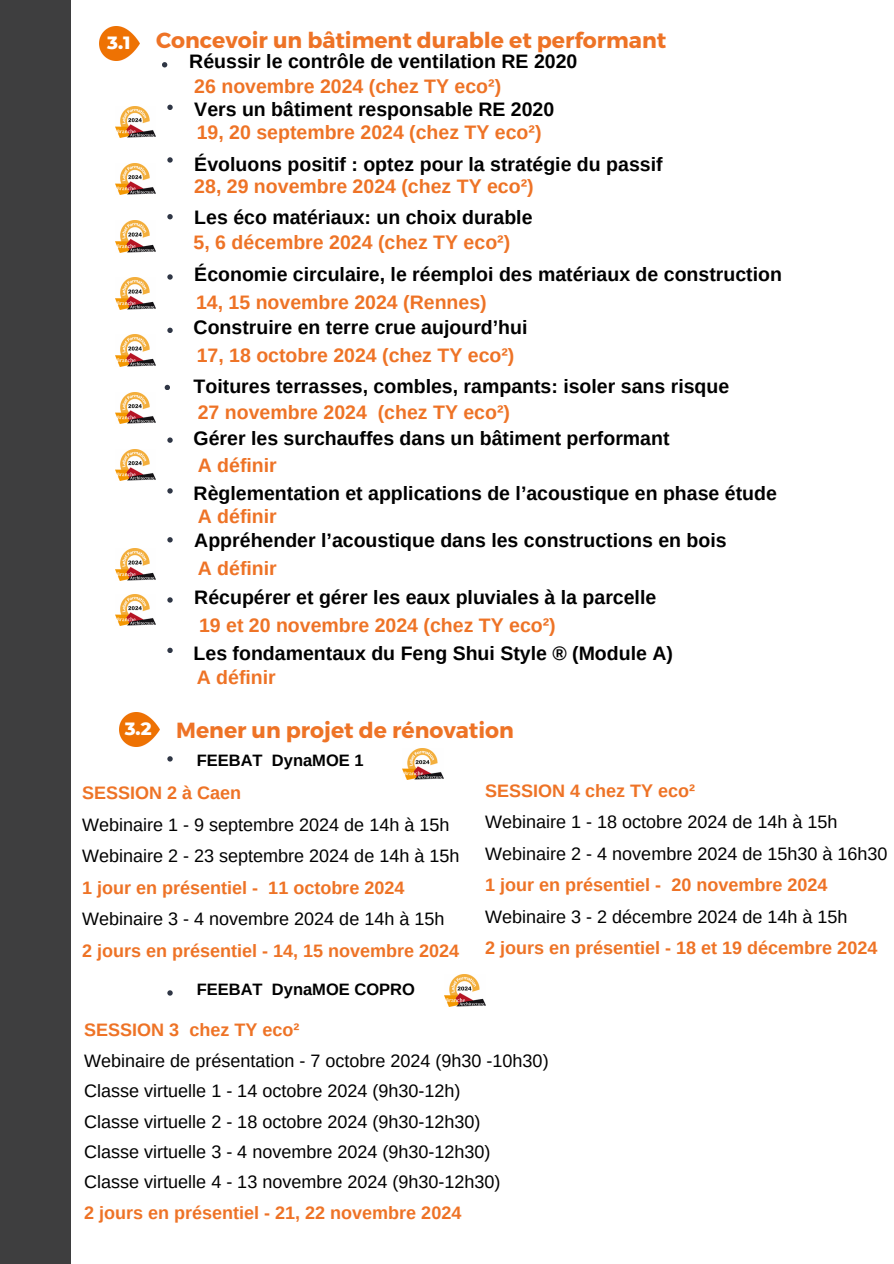
<style>
.page{position:relative;width:894px;height:1264px;background:#fff}
.page>*{position:absolute;margin:0;border:0;box-sizing:border-box;transform-origin:0 0}
.t1{font:700 21.9px "Montserrat";color:#ee7326}
.t2{font:700 19.5px "Arimo";color:#000}
.t3{font:700 19.5px "Arimo";color:#ee7326}
.t4{font:800 18.15px "Montserrat";color:#fff}
.t5{font:18px/31.5px "Arimo";color:#000}
.t6{font:700 16.5px "Arimo";color:#000}
.s1{font-weight:700;color:#ee7326}
</style>
<div class="page">
<div style="left:0;top:0;width:70px;height:1263px;background:#3e3e3f"></div>
<svg style="left:167px;top:756px;width:6px;height:5px"></svg>
<img style="left:99px;top:26px;width:41px;height:34px">
<img style="left:119px;top:712px;width:41px;height:34px">
<svg style="left:167px;top:990px;width:6px;height:5px"></svg>
<svg style="left:167px;top:105px;width:6px;height:5px"></svg>
<svg style="left:167px;top:157px;width:6px;height:6px"></svg>
<svg style="left:167px;top:214px;width:6px;height:5px"></svg>
<svg style="left:167px;top:274px;width:6px;height:6px"></svg>
<svg style="left:167px;top:327px;width:6px;height:6px"></svg>
<svg style="left:165px;top:385px;width:5px;height:5px"></svg>
<svg style="left:167px;top:437px;width:6px;height:6px"></svg>
<svg style="left:167px;top:488px;width:6px;height:5px"></svg>
<svg style="left:167px;top:537px;width:6px;height:5px"></svg>
<svg style="left:167px;top:597px;width:6px;height:5px"></svg>
<svg style="left:167px;top:647px;width:6px;height:6px"></svg>
<img style="left:444px;top:974px;width:41px;height:32px">
<img style="left:402px;top:748px;width:41px;height:31px">
<img style="left:115px;top:548px;width:41px;height:32px">
<img style="left:115px;top:449px;width:41px;height:32px">
<img style="left:115px;top:392px;width:41px;height:31px">
<img style="left:115px;top:335px;width:41px;height:31px">
<img style="left:115px;top:278px;width:41px;height:31px">
<img style="left:115px;top:220px;width:41px;height:32px">
<img style="left:115px;top:163px;width:41px;height:32px">
<img style="left:115px;top:106px;width:41px;height:32px">
<img style="left:115px;top:594px;width:41px;height:31px">
<svg style="left:162px;top:62px;width:5px;height:5px"></svg>
<p class="t4" style="left:107px;top:32px;width:25px">3.1</p>
<p class="t1" style="left:156px;top:26px;width:511px">Concevoir un bâtiment durable et performant</p>
<h3 class="t2" style="left:189px;top:50px;width:389px">Réussir le contrôle de ventilation RE 2020</h3>
<p class="t3" style="left:194px;top:75px;width:308px">26 novembre 2024 (chez TY eco²)</p>
<p class="t2" style="left:194px;top:98px;width:361px">Vers un bâtiment responsable RE 2020</p>
<p class="t3" style="left:197px;top:121px;width:346px">19, 20 septembre 2024 (chez TY eco²)</p>
<p class="t2" style="left:194px;top:153px;width:469px">Évoluons positif : optez pour la stratégie du passif</p>
<p class="t3" style="left:194px;top:176px;width:341px">28, 29 novembre 2024 (chez TY eco²)</p>
<h2 class="t2" style="left:194px;top:207px;width:339px">Les éco matériaux: un choix durable</h2>
<p class="t3" style="left:193px;top:231px;width:318px">5, 6 décembre 2024 (chez TY eco²)</p>
<h2 class="t2" style="left:194px;top:263px;width:589px">Économie circulaire, le réemploi des matériaux de construction</h2>
<p class="t3" style="left:196px;top:291px;width:292px">14, 15 novembre 2024 (Rennes)</p>
<h2 class="t2" style="left:193px;top:317px;width:335px">Construire en terre crue aujourd’hui</h2>
<p class="t3" style="left:197px;top:344px;width:319px">17, 18 octobre 2024 (chez TY eco²)</p>
<h2 class="t2" style="left:193px;top:375px;width:537px">Toitures terrasses, combles, rampants: isoler sans risque</h2>
<p class="t3" style="left:198px;top:401px;width:171px">27 novembre 2024</p>
<h2 class="t3" style="left:378px;top:401px;width:134px">(chez TY eco²)</h2>
<p class="t2" style="left:193px;top:427px;width:477px">Gérer les surchauffes dans un bâtiment performant</p>
<h2 class="t3" style="left:198px;top:454px;width:81px">A définir</h2>
<p class="t2" style="left:193px;top:482px;width:584px">Règlementation et applications de l’acoustique en phase étude</p>
<h2 class="t3" style="left:198px;top:506px;width:81px">A définir</h2>
<p class="t2" style="left:194px;top:529px;width:533px">Appréhender l’acoustique dans les constructions en bois</p>
<h2 class="t3" style="left:198px;top:557px;width:81px">A définir</h2>
<p class="t2" style="left:194px;top:586px;width:463px">Récupérer et gérer les eaux pluviales à la parcelle</p>
<h2 class="t3" style="left:199px;top:614px;width:358px">19 et 20 novembre 2024 (chez TY eco²)</h2>
<p class="t2" style="left:193px;top:642px;width:480px">Les fondamentaux du Feng Shui Style ® (Module A)</p>
<h2 class="t3" style="left:197px;top:666px;width:81px">A définir</h2>
<p class="t4" style="left:125px;top:717px;width:28px">3.2</p>
<p class="t1" style="left:176px;top:715px;width:339px">Mener un projet de rénovation</p>
<p class="t6" style="left:197px;top:750px;width:168px">FEEBAT DynaMOE 1</p>
<p class="t5" style="left:82px;top:777px;width:379px"><span class="s1">SESSION 2 à Caen<br></span>Webinaire 1 - 9 septembre 2024 de 14h à 15h Webinaire 2 - 23 septembre 2024 de 14h à 15h <span class="s1">1 jour en présentiel - 11 octobre 2024<br></span>Webinaire 3 - 4 novembre 2024 de 14h à 15h<br><span class="s1">2 jours en présentiel - 14, 15 novembre 2024</span></p>
<p class="t6" style="left:197px;top:979px;width:220px">FEEBAT DynaMOE COPRO</p>
<p class="t5" style="left:485px;top:774px;width:404px"><span class="s1">SESSION 4 chez TY eco²<br></span>Webinaire 1 - 18 octobre 2024 de 14h à 15h Webinaire 2 - 4 novembre 2024 de 15h30 à 16h30<br><span class="s1">1 jour en présentiel - 20 novembre 2024<br></span>Webinaire 3 - 2 décembre 2024 de 14h à 15h<br><span class="s1">2 jours en présentiel - 18 et 19 décembre 2024</span></p>
<p class="t5" style="left:84px;top:1015px;width:466px;line-height:30.3px"><span class="s1">SESSION 3 chez TY eco²<br></span>Webinaire de présentation - 7 octobre 2024 (9h30 -10h30)<br>Classe virtuelle 1 - 14 octobre 2024 (9h30-12h)<br>Classe virtuelle 2 - 18 octobre 2024 (9h30-12h30)<br>Classe virtuelle 3 - 4 novembre 2024 (9h30-12h30)<br>Classe virtuelle 4 - 13 novembre 2024 (9h30-12h30)<br><span class="s1">2 jours en présentiel - 21, 22 novembre 2024</span></p>
</div>
